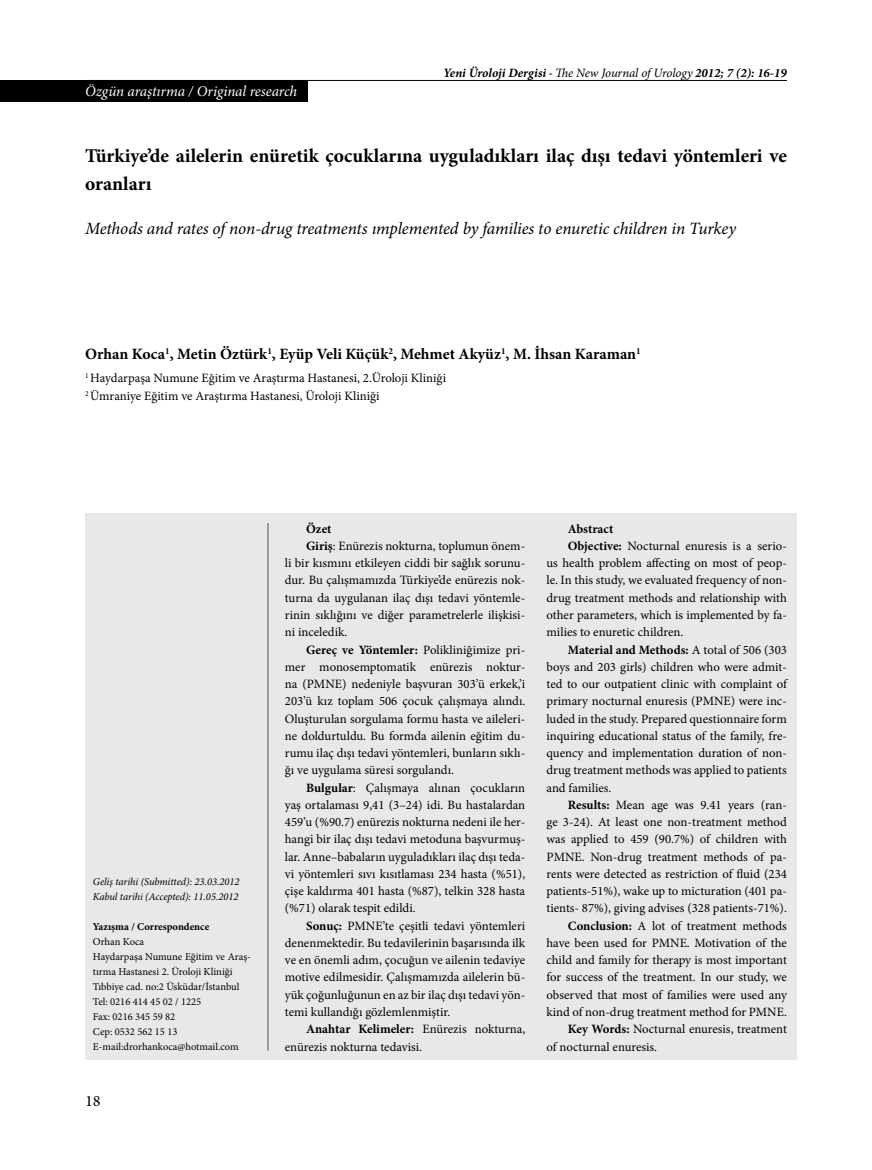
<style>
.page{position:relative;width:872px;height:1170px;background:#fff}
.page>*{position:absolute;margin:0;border:0;box-sizing:border-box;transform-origin:0 0}
.t1{font:700 19.5px/28.5px "Minion Pro";color:#000}
.t2{font:italic 17.25px "Minion Pro";letter-spacing:-.01em;color:#000}
.t3{font:16.5px "Arno Pro";color:#000}
.t4{font:700 15.75px "Minion Pro";color:#000}
.t5{font:italic 15px "Minion Pro";letter-spacing:-.01em;color:#fff}
.t6{font:12.75px/18px "Minion Pro";color:#000}
.t7{font:700 12.75px "Minion Pro";color:#000}
.t8{font:italic 700 12.75px "Minion Pro";color:#000}
.t9{font:10.5px/15px "Minion Pro";color:#000}
.t10{font:italic 10.5px/15px "Minion Pro";letter-spacing:-.005em;color:#000}
.t11{font:700 10.5px "Minion Pro";color:#000}
.s1{font-stretch:condensed}
.s2{font-weight:400}
.s3{font-weight:700}
</style>
<div class="page">
<hr style="left:85px;top:80px;width:702px;height:1px;background:#000">
<div style="left:85px;top:514px;width:712px;height:545px;background:#e8e8e8"></div>
<div style="left:0;top:80px;width:308px;height:21px;background:#000"></div>
<hr style="left:267px;top:523px;width:2px;height:527px;background:#808285">
<p class="t5" style="left:85px;top:81px;width:214px">Özgün araştırma / Original research</p>
<p class="t8" style="left:443px;top:63px;width:345px">Yeni Üroloji Dergisi <span class="s1">-</span> <span class="s2">The New Journal of Urology</span> 2012; 7 (2): 16-19</p>
<h1 class="t1" style="left:85px;top:141px;width:703px">Türkiye’de ailelerin enüretik çocuklarına uyguladıkları ilaç dışı tedavi yöntemleri ve oranları</h1>
<h2 class="t2" style="left:85px;top:216px;width:652px">Methods and rates of non-drug treatments ımplemented by families to enuretic children in Turkey</h2>
<p class="t4" style="left:85px;top:343px;width:557px">Orhan Koca<sup>1</sup>, Metin Öztürk<sup>1</sup>, Eyüp Veli Küçük<sup>2</sup>, Mehmet Akyüz<sup>1</sup>, M. İhsan Karaman<sup>1</sup></p>
<p class="t6" style="left:85px;top:369px;width:362px"><sup>1</sup> Haydarpaşa Numune Eğitim ve Araştırma Hastanesi, 2.Üroloji Kliniği<br><sup>2</sup> Ümraniye Eğitim ve Araştırma Hastanesi, Üroloji Kliniği</p>
<p class="t10" style="left:93px;top:874px;width:148px">Geliş tarihi (Submitted): 23.03.2012<br>Kabul tarihi (Accepted): 11.05.2012</p>
<p class="t11" style="left:93px;top:919px;width:118px">Yazışma / Correspondence</p>
<p class="t9" style="left:93px;top:934px;width:159px">Orhan Koca<br>Haydarpaşa Numune Eğitim ve Araş&shy;tırma Hastanesi 2. Üroloji Kliniği<br>Tıbbiye cad. no:2 Üsküdar/İstanbul<br>Tel: 0216 414 45 02 / 1225<br>Fax: 0216 345 59 82<br>Cep: 0532 562 15 13<br>E-mail:drorhankoca@hotmail.com</p>
<p class="t3" style="left:85px;top:1091px;width:17px">18</p>
<p class="t7" style="left:306px;top:519px;width:27px">Özet</p>
<p class="t6" style="left:306px;top:537px;width:221px"><span class="s3">Giriş</span>: Enürezis nokturna, toplumun önem-</p>
<p class="t6" style="left:285px;top:554px;width:242px">li bir kısmını etkileyen ciddi bir sağlık sorunu-</p>
<p class="t6" style="left:285px;top:571px;width:242px">dur. Bu çalışmamızda Türkiye’de enürezis nok-</p>
<p class="t6" style="left:285px;top:588px;width:242px">turna da uygulanan ilaç dışı tedavi yöntemle-</p>
<p class="t6" style="left:285px;top:606px;width:242px">rinin sıklığını ve diğer parametrelerle ilişkisi-</p>
<p class="t6" style="left:285px;top:623px;width:64px">ni inceledik.</p>
<p class="t6" style="left:306px;top:640px;width:221px"><span class="s3">Gereç ve Yöntemler:</span> Polikliniğimize pri-</p>
<p class="t6" style="left:285px;top:657px;width:242px">mer monosemptomatik enürezis noktur-</p>
<p class="t6" style="left:285px;top:675px;width:242px">na (PMNE) nedeniyle başvuran 303’ü erkek,’i</p>
<p class="t6" style="left:285px;top:692px;width:242px">203’ü kız toplam 506 çocuk çalışmaya alındı.</p>
<p class="t6" style="left:285px;top:709px;width:242px">Oluşturulan sorgulama formu hasta ve aileleri-</p>
<p class="t6" style="left:285px;top:726px;width:242px">ne doldurtuldu. Bu formda ailenin eğitim du-</p>
<p class="t6" style="left:285px;top:744px;width:242px">rumu ilaç dışı tedavi yöntemleri, bunların sıklı-</p>
<p class="t6" style="left:285px;top:761px;width:171px">ğı ve uygulama süresi sorgulandı.</p>
<p class="t6" style="left:306px;top:778px;width:221px"><span class="s3">Bulgular</span>: Çalışmaya alınan çocukların</p>
<p class="t6" style="left:285px;top:795px;width:242px">yaş ortalaması 9,41 (3–24) idi. Bu hastalardan</p>
<p class="t6" style="left:285px;top:813px;width:242px">459’u (%90.7) enürezis nokturna nedeni ile her-</p>
<p class="t6" style="left:285px;top:830px;width:242px">hangi bir ilaç dışı tedavi metoduna başvurmuş-</p>
<p class="t6" style="left:285px;top:847px;width:242px">lar. Anne–babaların uyguladıkları ilaç dışı teda-</p>
<p class="t6" style="left:285px;top:864px;width:242px">vi yöntemleri sıvı kısıtlaması 234 hasta (%51),</p>
<p class="t6" style="left:285px;top:882px;width:242px">çişe kaldırma 401 hasta (%87), telkin 328 hasta</p>
<p class="t6" style="left:285px;top:899px;width:132px">(%71) olarak tespit edildi.</p>
<p class="t6" style="left:306px;top:916px;width:221px"><span class="s3">Sonuç:</span> PMNE’te çeşitli tedavi yöntemleri</p>
<p class="t6" style="left:285px;top:933px;width:242px">denenmektedir. Bu tedavilerinin başarısında ilk</p>
<p class="t6" style="left:285px;top:951px;width:242px">ve en önemli adım, çocuğun ve ailenin tedaviye</p>
<p class="t6" style="left:285px;top:968px;width:242px">motive edilmesidir. Çalışmamızda ailelerin bü-</p>
<p class="t6" style="left:285px;top:985px;width:242px">yük çoğunluğunun en az bir ilaç dışı tedavi yön-</p>
<p class="t6" style="left:285px;top:1002px;width:167px">temi kullandığı gözlemlenmiştir.</p>
<p class="t7" style="left:306px;top:1020px;width:221px">Anahtar Kelimeler: <span class="s2">Enürezis nokturna,</span></p>
<p class="t6" style="left:285px;top:1037px;width:139px">enürezis nokturna tedavisi.</p>
<p class="t7" style="left:568px;top:519px;width:47px">Abstract</p>
<p class="t6" style="left:568px;top:537px;width:221px"><span class="s3">Objective:</span> Nocturnal enuresis is a serio-</p>
<p class="t6" style="left:546px;top:554px;width:242px">us health problem affecting on most of peop-</p>
<p class="t6" style="left:546px;top:571px;width:242px">le. In this study, we evaluated frequency of non-</p>
<p class="t6" style="left:546px;top:588px;width:242px">drug treatment methods and relationship with</p>
<p class="t6" style="left:546px;top:606px;width:242px">other parameters, which is implemented by fa-</p>
<p class="t6" style="left:546px;top:623px;width:138px">milies to enuretic children.</p>
<p class="t7" style="left:568px;top:640px;width:221px">Material and Methods: <span class="s2">A total of 506 (303</span></p>
<p class="t6" style="left:546px;top:657px;width:242px">boys and 203 girls) children who were admit-</p>
<p class="t6" style="left:546px;top:675px;width:242px">ted to our outpatient clinic with complaint of</p>
<p class="t6" style="left:546px;top:692px;width:242px">primary nocturnal enuresis (PMNE) were inc-</p>
<p class="t6" style="left:546px;top:709px;width:242px">luded in the study. Prepared questionnaire form</p>
<p class="t6" style="left:546px;top:726px;width:242px">inquiring educational status of the family, fre-</p>
<p class="t6" style="left:546px;top:744px;width:242px">quency and implementation duration of non-</p>
<p class="t6" style="left:546px;top:761px;width:242px">drug treatment methods was applied to patients</p>
<p class="t6" style="left:546px;top:778px;width:66px">and families.</p>
<p class="t6" style="left:568px;top:795px;width:221px"><span class="s3">Results:</span> Mean age was 9.41 years (ran-</p>
<p class="t6" style="left:546px;top:813px;width:242px">ge 3-24). At least one non-treatment method</p>
<p class="t6" style="left:546px;top:830px;width:242px">was applied to 459 (90.7%) of children with</p>
<p class="t6" style="left:546px;top:847px;width:242px">PMNE. Non-drug treatment methods of pa-</p>
<p class="t6" style="left:546px;top:864px;width:242px">rents were detected as restriction of fluid (234</p>
<p class="t6" style="left:546px;top:882px;width:242px">patients-51%), wake up to micturation (401 pa-</p>
<p class="t6" style="left:546px;top:899px;width:242px">tients- 87%), giving advises (328 patients-71%).</p>
<p class="t6" style="left:568px;top:916px;width:221px"><span class="s3">Conclusion:</span> A lot of treatment methods</p>
<p class="t6" style="left:546px;top:933px;width:242px">have been used for PMNE. Motivation of the</p>
<p class="t6" style="left:546px;top:951px;width:242px">child and family for therapy is most important</p>
<p class="t6" style="left:546px;top:968px;width:242px">for success of the treatment. In our study, we</p>
<p class="t6" style="left:546px;top:985px;width:242px">observed that most of families were used any</p>
<p class="t6" style="left:546px;top:1002px;width:242px">kind of non-drug treatment method for PMNE.</p>
<p class="t6" style="left:568px;top:1020px;width:221px"><span class="s3">Key Words:</span> Nocturnal enuresis, treatment</p>
<p class="t6" style="left:546px;top:1037px;width:112px">of nocturnal enuresis.</p>
</div>
